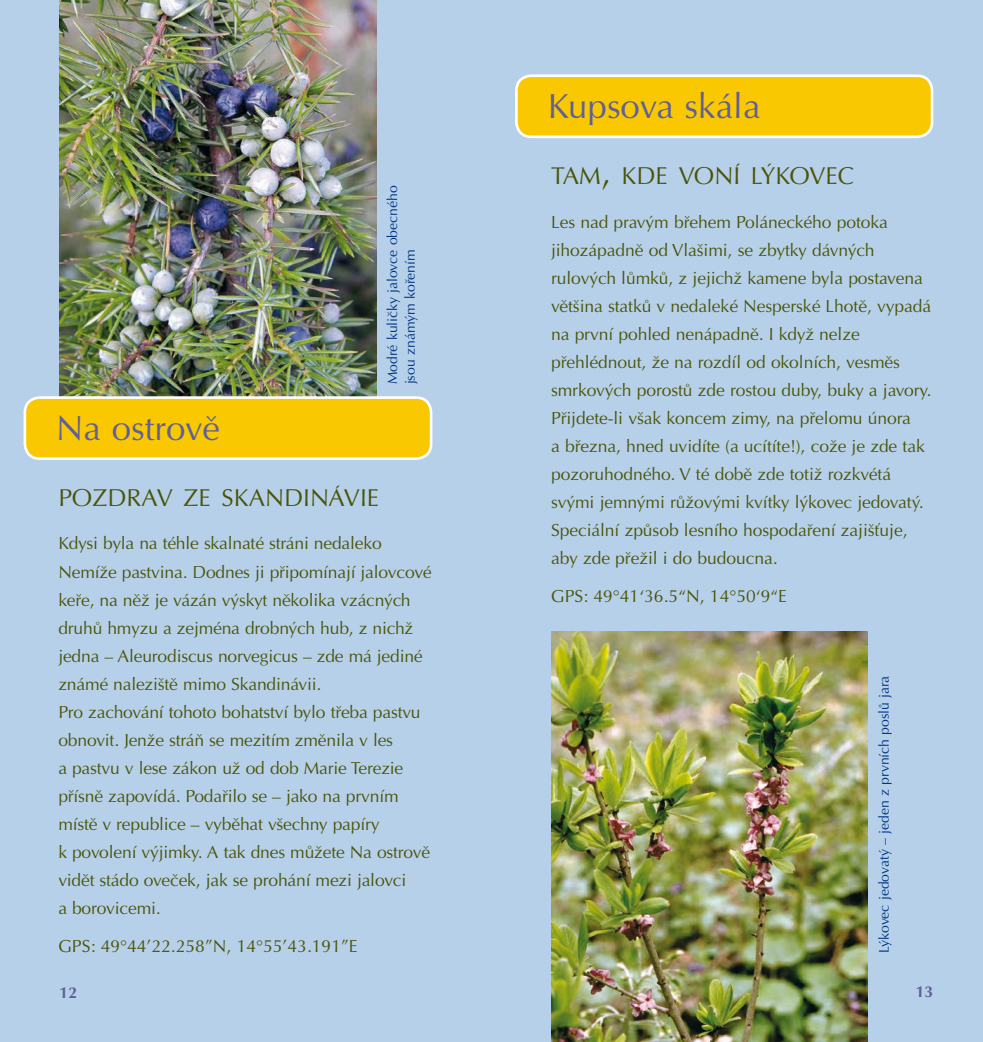
<style>
.page{position:relative;width:983px;height:1042px;background:#fff}
.page>*{position:absolute;margin:0;border:0;box-sizing:border-box;transform-origin:0 0}
.t1{font:35px "Optima CE";color:#5e5f9b}
.t2{font:24.5px "Optima CE";color:#495407}
.t3{font:17.5px/28px "Optima CE";letter-spacing:-.01em;color:#495407}
.t4{font:700 15.75px "Optima";color:#5e5f9b}
.t5{font:14px/17.5px "Optima CE";color:#003381}
.s1{font-size:35px}
</style>
<div class="page">
<div style="left:0;top:0;width:982px;height:1042px;background:#b7d0ea"></div>
<img style="left:60px;top:0;width:316px;height:396px">
<div style="left:25px;top:397px;width:406px;height:62px;background:#fac800;border-radius:15px"></div>
<div style="left:24px;top:396px;width:408px;height:64px;border:3px solid #fff;border-radius:15px"></div>
<img style="left:551px;top:631px;width:316px;height:411px">
<div style="left:516px;top:76px;width:415px;height:61px;background:#fac800;border-radius:15px"></div>
<div style="left:515px;top:74px;width:418px;height:64px;border:3px solid #fff;border-radius:15px"></div>
<h1 class="t1" style="left:56px;top:408px;width:165px">Na ostrově</h1>
<p class="t5" style="left:384px;top:384px;width:200px;rotate:-90deg">Modré kuličky jalovce obecného jsou známým kořením</p>
<h2 class="t2" style="left:58px;top:483px;width:322px">POZDRAV ZE SKANDINÁVIE</h2>
<p class="t3" style="left:58px;top:530px;width:374px">Kdysi byla na téhle skalnaté stráni nedaleko Nemíže pastvina. Dodnes ji připomínají jalovcové keře, na něž je vázán výskyt několika vzácných druhů hmyzu a zejména drobných hub, z nichž jedna – Aleurodiscus norvegicus – zde má jediné známé naleziště mimo Skandinávii.<br>Pro zachování tohoto bohatství bylo třeba pastvu obnovit. Jenže stráň se mezitím změnila v les<br>a pastvu v lese zákon už od dob Marie Terezie přísně zapovídá. Podařilo se – jako na prvním místě v republice – vyběhat všechny papíry<br>k povolení výjimky. A tak dnes můžete Na ostrově vidět stádo oveček, jak se prohání mezi jalovci<br>a borovicemi.</p>
<p class="t3" style="left:58px;top:932px;width:301px">GPS: 49°44’22.258”N, 14°55’43.191”E</p>
<h1 class="t1" style="left:547px;top:86px;width:214px">Kupsova skála</h1>
<h2 class="t2" style="left:551px;top:161px;width:304px">TAM<span class="s1">,</span> KDE VONÍ LÝKOVEC</h2>
<p class="t3" style="left:551px;top:208px;width:382px">Les nad pravým břehem Poláneckého potoka jihozápadně od Vlašimi, se zbytky dávných rulových lůmků, z jejichž kamene byla postavena většina statků v nedaleké Nesperské Lhotě, vypadá na první pohled nenápadně. I když nelze přehlédnout, že na rozdíl od okolních, vesměs smrkových porostů zde rostou duby, buky a javory.<br>Přijdete-li však koncem zimy, na přelomu února<br>a března, hned uvidíte (a ucítíte!), cože je zde tak pozoruhodného. V té době zde totiž rozkvétá svými jemnými růžovými kvítky lýkovec jedovatý.<br>Speciální způsob lesního hospodaření zajišťuje, aby zde přežil i do budoucna.</p>
<p class="t3" style="left:551px;top:582px;width:237px">GPS: 49°41‘36.5“N, 14°50‘9“E</p>
<p class="t5" style="left:875px;top:953px;width:279px;rotate:-90deg">Lýkovec jedovatý – jeden z prvních poslů jara</p>
<p class="t4" style="left:60px;top:983px;width:19px">12</p>
<p class="t4" style="left:915px;top:982px;width:19px">13</p>
</div>
